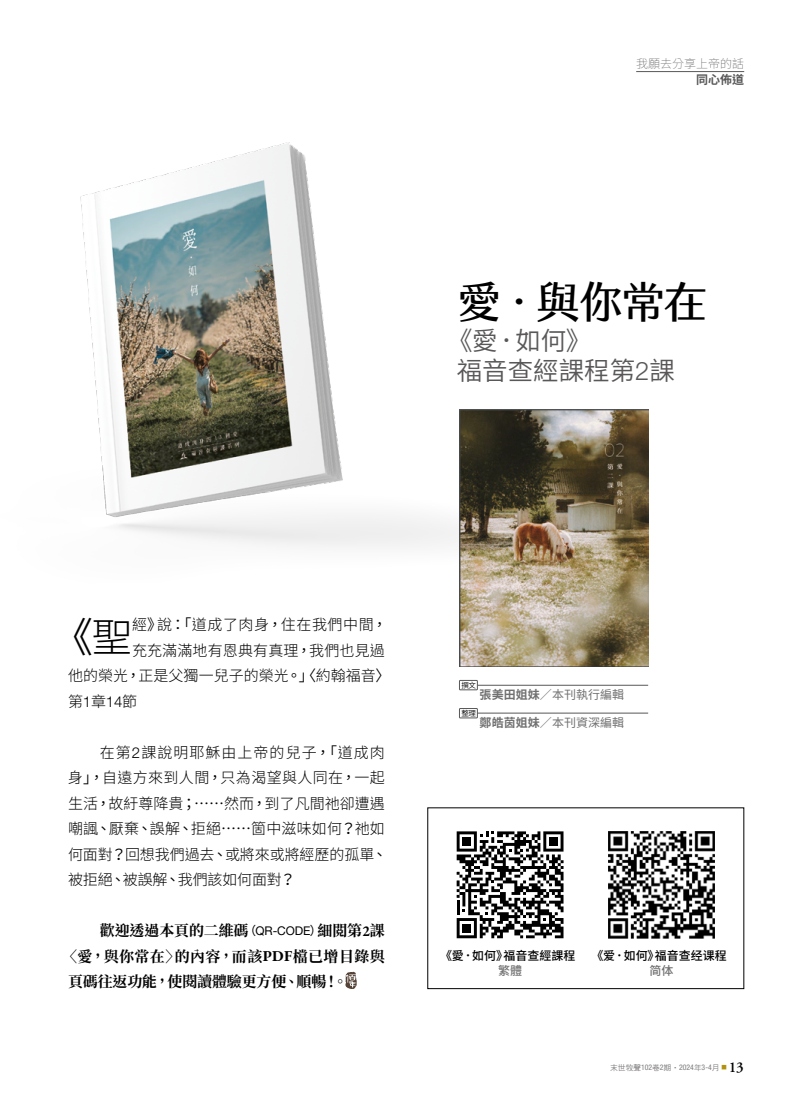
<style>
.page{position:relative;width:808px;height:1106px;background:#fff}
.page>*{position:absolute;margin:0;border:0;box-sizing:border-box;transform-origin:0 0}
.t1{font:42.75px "jf jinxuan fresh 2.2 Medium";color:#000;scale:1.05 1}
.t2{font:40.5px "Source Han Sans TC";color:#000}
.t3{font:25.5px/30px "Source Han Sans TC";color:#595757}
.t4{font:300 15px/25.5px "Source Han Sans TC";letter-spacing:.01em;color:#000}
.t5{font:700 15px "Source Han Serif TC";letter-spacing:-.01em;color:#000}
.t6{font:700 15px "Source Han Serif TC";letter-spacing:.025em;color:#000}
.t7{font:300 15px "Source Han Sans TC";letter-spacing:.04em;color:#000}
.t8{font:600 15px "Adobe Garamond Pro";color:#000}
.t9{font:12px "Source Han Sans TC";letter-spacing:.005em;color:#727171}
.t10{font:500 12px "Source Han Sans TC";color:#000}
.t11{font:200 12px "Source Han Sans TC";color:#595757}
.t12{font:700 12px "Source Han Sans TC";color:#595757}
.t13{font:500 12px "Source Han Sans TC";color:#727171}
.t14{font:condensed 7.65px "Helvetica Neue";color:#7d7a7a}
.t15{font:7.5px "Source Han Sans TC";color:#000}
.s1{font-family:"Helvetica Neue";font-weight:300}
.s2{font-weight:300}
.s3{font-weight:400}
.s4{font-family:"Helvetica Neue"}
.s5{font-family:"Source Han Sans TC";font-weight:400;font-size:12px}
.s6{font-family:"Helvetica Neue";font-weight:400;font-size:12px}
.s7{font-family:"EB Garamond"}
.s8{font-weight:700}
.s9{font-family:"DF Hei W5 WINP BF";font-stretch:normal}
.s10{font-family:"DF Hei W7 WINP BF";font-stretch:normal;font-size:6px;color:#b4910c}
</style>
<div class="page">
<img style="left:80px;top:142px;width:379px;height:405px">
<hr style="left:473px;top:685px;width:175px;height:1px;background:#595757">
<hr style="left:473px;top:712px;width:175px;height:1px;background:#595757">
<div style="left:459px;top:708px;width:18px;height:10px;background:#fff"></div>
<div style="left:459px;top:708px;width:18px;height:10px;border:1px solid #595757"></div>
<div style="left:459px;top:680px;width:18px;height:10px;background:#fff"></div>
<div style="left:459px;top:680px;width:18px;height:10px;border:1px solid #595757"></div>
<hr style="left:636px;top:71px;width:108px;height:1px;background:#595757">
<svg style="left:345px;top:971px;width:12px;height:18px"></svg>
<svg style="left:457px;top:831px;width:107px;height:107px"></svg>
<div style="left:427px;top:807px;width:317px;height:182px;border:1px solid #000"></div>
<img style="left:459px;top:409px;width:189px;height:258px">
<img style="left:608px;top:831px;width:107px;height:107px">
<p class="t11" style="left:636px;top:56px;width:109px">我願去分享上帝的話</p>
<p class="t12" style="left:696px;top:72px;width:49px">同心佈道</p>
<h1 class="t1" style="left:457px;top:277px;width:241px">愛．與你常在</h1>
<h3 class="t3" style="left:457px;top:326px;width:220px;text-indent:-10px">《愛．如何》<br>福音查經課程第<span class="s1">2</span>課</h3>
<h2 class="t2" style="left:53px;top:615px;width:81px">《<span class="s2">聖</span></h2>
<p class="t7" style="left:132px;top:616px;width:257px">經<span class="s3">》</span>說<span class="s3">：「</span>道成了肉身<span class="s3">，</span>住在我們中間<span class="s3">，</span></p>
<p class="t4" style="left:132px;top:637px;width:254px">充充滿滿地有恩典有真理<span class="s3">，</span>我們也見過</p>
<p class="t4" style="left:68px;top:663px;width:324px">他的榮光<span class="s3">，</span>正是父獨一兒子的榮光<span class="s3">。」〈</span>約翰福音<span class="s3">〉</span></p>
<p class="t4" style="left:68px;top:688px;width:71px">第<span class="s4">1</span>章<span class="s4">14</span>節</p>
<p class="t4" style="left:68px;top:739px;width:321px;text-indent:32px">在第<span class="s4">2</span>課說明耶穌由上帝的兒子<span class="s3">，「</span>道成肉身<span class="s3">」，</span>自遠方來到人間<span class="s3">，</span>只為渴望與人同在<span class="s3">，</span>一起生活<span class="s3">，</span>故紆尊降貴<span class="s3">；……</span>然而<span class="s3">，</span>到了凡間祂卻遭遇嘲諷<span class="s3">、</span>厭棄<span class="s3">、</span>誤解<span class="s3">、</span>拒絕<span class="s3">……</span>箇中滋味如何<span class="s3">？</span>祂如何面對<span class="s3">？</span>回想我們過去<span class="s3">、</span>或將來或將經歷的孤單<span class="s3">、</span>被拒絕<span class="s3">、</span>被誤解<span class="s3">、</span>我們該如何面對<span class="s3">？</span></p>
<p class="t5" style="left:100px;top:922px;width:286px">歡迎透過本頁的二維碼<span class="s5">（</span><span class="s6">QR-CODE</span><span class="s5">）</span>細閲第<span class="s7">2</span>課</p>
<p class="t6" style="left:62px;top:947px;width:324px">〈愛，與你常在〉的內容，而該<span class="s7">PDF</span>檔已增目錄與</p>
<p class="t5" style="left:68px;top:973px;width:281px">頁碼往返功能，使閱讀體驗更方便、順暢！。</p>
<p class="t15" style="left:461px;top:681px;width:16px">撰文</p>
<p class="t9" style="left:480px;top:688px;width:146px"><span class="s8">張美田姐妹</span>／本刊執行編輯</p>
<p class="t9" style="left:480px;top:715px;width:146px"><span class="s8">鄭皓茵姐妹</span>／本刊資深編輯</p>
<p class="t15" style="left:461px;top:709px;width:16px">整理</p>
<p class="t10" style="left:440px;top:949px;width:137px">《愛．如何》福音查經課程</p>
<p class="t13" style="left:498px;top:964px;width:25px">繁體</p>
<p class="t10" style="left:591px;top:949px;width:137px">《爱．如何》福音查经课程</p>
<p class="t13" style="left:649px;top:964px;width:25px">简体</p>
<p class="t14" style="left:610px;top:1062px;width:118px"><span class="s9">末世牧聲</span>102<span class="s9">卷</span>2<span class="s9">期‧</span>2024<span class="s9">年</span>3-4<span class="s9">月</span> <span class="s10">■</span></p>
<p class="t8" style="left:729px;top:1058px;width:17px">13</p>
</div>
